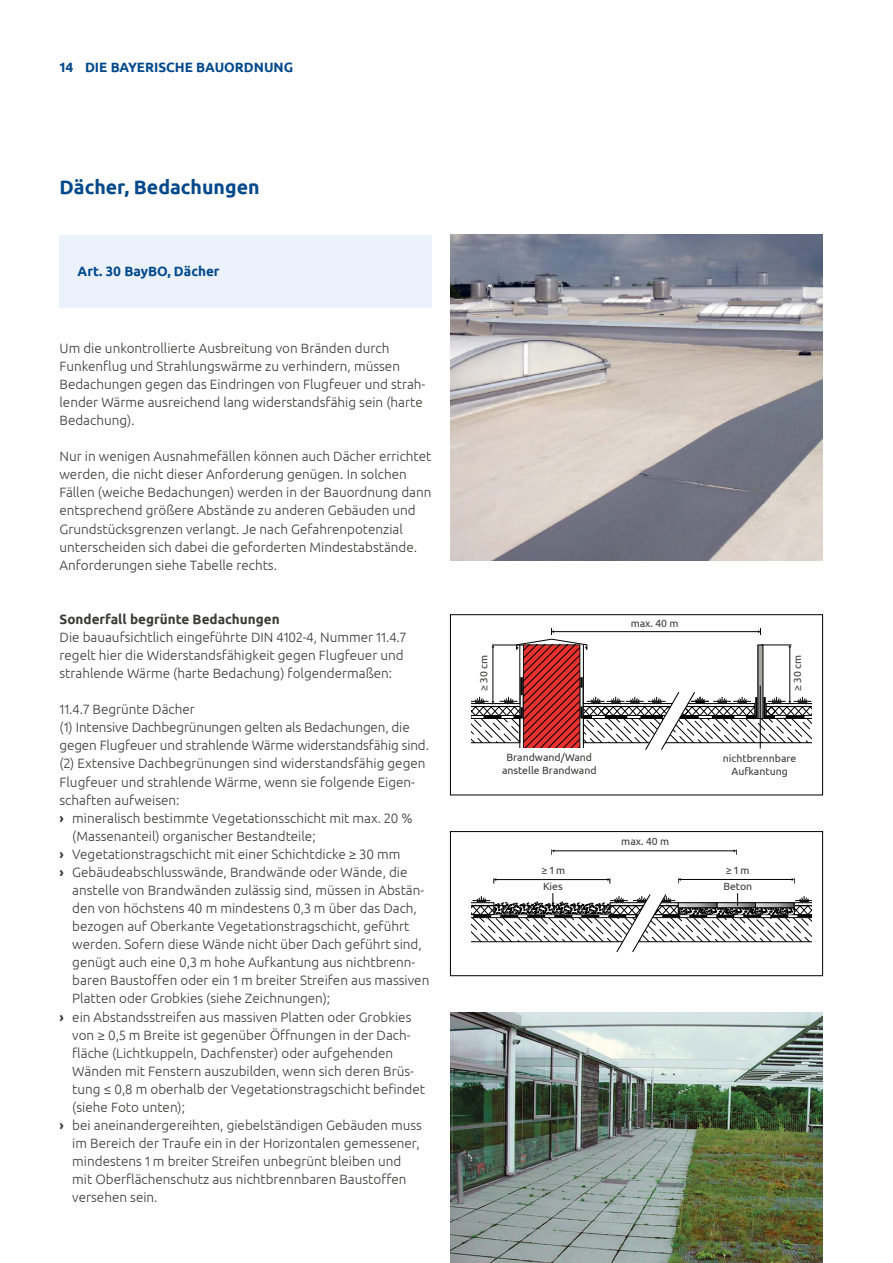
<style>
.page{position:relative;width:893px;height:1263px;background:#fff}
.page>*{position:absolute;margin:0;border:0;box-sizing:border-box;transform-origin:0 0}
.t1{font:700 19.5px "Ubuntu";color:#00488c}
.t2{font:300 13.5px/18.1px "Ubuntu";color:#3b3b3a}
.t3{font:700 13.5px "Ubuntu";color:#00488c}
.t4{font:700 13.5px "Ubuntu";color:#3b3b3a}
.t5{font:10.5px/12.8px "Ubuntu";color:#3b3b3a;text-align:center}
.s1{font-weight:700}
</style>
<div class="page">
<div style="left:60px;top:235px;width:372px;height:72px;background:#ecf2fb"></div>
<img style="left:450px;top:235px;width:373px;height:325px">
<img style="left:450px;top:1012px;width:373px;height:251px">
<hr style="left:554px;top:850px;width:180px;height:1px;background:#000">
<hr style="left:680px;top:879px;width:112px;height:1px;background:#000">
<hr style="left:496px;top:879px;width:112px;height:1px;background:#000">
<svg style="left:607px;top:878px;width:4px;height:6px"></svg>
<div style="left:450px;top:831px;width:373px;height:145px;border:1px solid #000"></div>
<svg style="left:450px;top:893px;width:373px;height:60px"></svg>
<svg style="left:471px;top:720px;width:47px;height:21px"></svg>
<div style="left:458px;top:718px;width:62px;height:25px;border:1px solid #000"></div>
<div style="left:758px;top:645px;width:5px;height:73px;background:#a7a7a2"></div>
<svg style="left:523px;top:652px;width:57px;height:96px;background:#ba2826"></svg>
<hr style="left:519px;top:717px;width:1px;height:56px;background:#000">
<hr style="left:519px;top:645px;width:1px;height:58px;background:#000">
<hr style="left:583px;top:644px;width:1px;height:59px;background:#000">
<hr style="left:493px;top:647px;width:1px;height:54px;background:#000">
<hr style="left:492px;top:645px;width:31px;height:1px;background:#000">
<hr style="left:790px;top:647px;width:1px;height:54px;background:#000">
<hr style="left:761px;top:645px;width:30px;height:1px;background:#000">
<hr style="left:553px;top:631px;width:205px;height:1px;background:#000">
<svg style="left:516px;top:628px;width:72px;height:24px"></svg>
<svg style="left:758px;top:628px;width:3px;height:7px"></svg>
<svg style="left:471px;top:674px;width:54px;height:46px"></svg>
<svg style="left:578px;top:674px;width:234px;height:76px"></svg>
<div style="left:450px;top:688px;width:21px;height:59px;background:#fff"></div>
<div style="left:450px;top:614px;width:373px;height:181px;border:1px solid #000"></div>
<div style="left:494px;top:748px;width:110px;height:26px;background:#fff"></div>
<hr style="left:760px;top:686px;width:1px;height:62px;background:#000">
<p class="t3" style="left:60px;top:59px;width:235px">14 DIE BAYERISCHE BAUORDNUNG</p>
<h1 class="t1" style="left:60px;top:175px;width:202px">Dächer, Bedachungen</h1>
<p class="t3" style="left:78px;top:263px;width:144px">Art. 30 BayBO, Dächer</p>
<p class="t2" style="left:60px;top:338px;width:367px">Um die unkontrollierte Ausbreitung von Bränden durch Funkenflug und Strahlungswärme zu verhindern, müssen Bedachungen gegen das Eindringen von Flugfeuer und strah&shy;lender Wärme ausreichend lang widerstandsfähig sein (harte Bedachung).</p>
<p class="t2" style="left:60px;top:447px;width:373px">Nur in wenigen Ausnahmefällen können auch Dächer errichtet werden, die nicht dieser Anforderung genügen. In solchen Fällen (weiche Bedachungen) werden in der Bauordnung dann entsprechend größere Abstände zu anderen Gebäuden und Grundstücksgrenzen verlangt. Je nach Gefahrenpotenzial unterscheiden sich dabei die geforderten Mindestabstände.<br>Anforderungen siehe Tabelle rechts.</p>
<p class="t4" style="left:60px;top:611px;width:222px">Sonderfall begrünte Bedachungen</p>
<p class="t2" style="left:60px;top:628px;width:348px">Die bauaufsichtlich eingeführte DIN 4102-4, Nummer 11.4.7 regelt hier die Widerstandsfähigkeit gegen Flugfeuer und strahlende Wärme (harte Bedachung) folgendermaßen:</p>
<p class="t2" style="left:60px;top:700px;width:137px">11.4.7 Begrünte Dächer</p>
<p class="t2" style="left:60px;top:718px;width:352px">(1) Intensive Dachbegrünungen gelten als Bedachungen, die</p>
<p class="t2" style="left:60px;top:736px;width:371px">gegen Flugfeuer und strahlende Wärme widerstandsfähig sind.</p>
<p class="t2" style="left:60px;top:754px;width:367px">(2) Extensive Dachbegrünungen sind widerstandsfähig gegen</p>
<p class="t2" style="left:60px;top:772px;width:357px">Flugfeuer und strahlende Wärme, wenn sie folgende Eigen-</p>
<p class="t2" style="left:60px;top:790px;width:122px">schaften aufweisen:</p>
<p class="t2" style="left:60px;top:808px;width:355px"><span class="s1">›</span> mineralisch bestimmte Vegetationsschicht mit max. 20 %</p>
<p class="t2" style="left:72px;top:826px;width:245px">(Massenanteil) organischer Bestandteile;</p>
<p class="t2" style="left:60px;top:845px;width:342px"><span class="s1">›</span> Vegetationstragschicht mit einer Schichtdicke ≥ 30 mm</p>
<p class="t2" style="left:60px;top:863px;width:349px"><span class="s1">›</span> Gebäudeabschlusswände, Brandwände oder Wände, die</p>
<p class="t2" style="left:72px;top:881px;width:353px">anstelle von Brandwänden zulässig sind, müssen in Abstän-</p>
<p class="t2" style="left:72px;top:899px;width:346px">den von höchstens 40 m mindestens 0,3 m über das Dach,</p>
<p class="t2" style="left:72px;top:917px;width:339px">bezogen auf Oberkante Vegetationstragschicht, geführt</p>
<p class="t2" style="left:72px;top:935px;width:351px">werden. Sofern diese Wände nicht über Dach geführt sind,</p>
<p class="t2" style="left:72px;top:953px;width:344px">genügt auch eine 0,3 m hohe Aufkantung aus nichtbrenn-</p>
<p class="t2" style="left:72px;top:971px;width:359px">baren Baustoffen oder ein 1 m breiter Streifen aus massiven</p>
<p class="t2" style="left:72px;top:989px;width:259px">Platten oder Grobkies (siehe Zeichnungen);</p>
<p class="t2" style="left:60px;top:1007px;width:353px"><span class="s1">›</span> ein Abstandsstreifen aus massiven Platten oder Grobkies</p>
<p class="t2" style="left:72px;top:1025px;width:339px">von ≥ 0,5 m Breite ist gegenüber Öffnungen in der Dach-</p>
<p class="t2" style="left:72px;top:1043px;width:322px">fläche (Lichtkuppeln, Dachfenster) oder aufgehenden</p>
<p class="t2" style="left:72px;top:1061px;width:343px">Wänden mit Fenstern auszubilden, wenn sich deren Brüs-</p>
<p class="t2" style="left:72px;top:1080px;width:354px">tung ≤ 0,8 m oberhalb der Vegetationstragschicht befindet</p>
<p class="t2" style="left:72px;top:1098px;width:114px">(siehe Foto unten);</p>
<p class="t2" style="left:60px;top:1116px;width:364px"><span class="s1">›</span> bei aneinandergereihten, giebelständigen Gebäuden muss</p>
<p class="t2" style="left:72px;top:1134px;width:349px">im Bereich der Traufe ein in der Horizontalen gemessener,</p>
<p class="t2" style="left:72px;top:1152px;width:331px">mindestens 1 m breiter Streifen unbegrünt bleiben und</p>
<p class="t2" style="left:72px;top:1170px;width:336px">mit Oberflächenschutz aus nichtbrennbaren Baustoffen</p>
<p class="t2" style="left:72px;top:1188px;width:87px">versehen sein.</p>
<p class="t5" style="left:631px;top:616px;width:49px">max. 40 m</p>
<p class="t5" style="left:477px;top:691px;width:37px;rotate:-90deg">≥ 30 cm</p>
<p class="t5" style="left:791px;top:691px;width:37px;rotate:-90deg">≥ 30 cm</p>
<p class="t5" style="left:502px;top:750px;width:96px">Brandwand/Wand anstelle Brandwand</p>
<p class="t5" style="left:621px;top:834px;width:49px">max. 40 m</p>
<p class="t5" style="left:723px;top:751px;width:75px">nichtbrennbare<br>Aufkantung</p>
<p class="t5" style="left:541px;top:863px;width:25px">≥1m</p>
<p class="t5" style="left:726px;top:863px;width:25px">≥1m</p>
<p class="t5" style="left:543px;top:880px;width:21px">Kies</p>
<p class="t5" style="left:723px;top:880px;width:30px">Beton</p>
</div>
